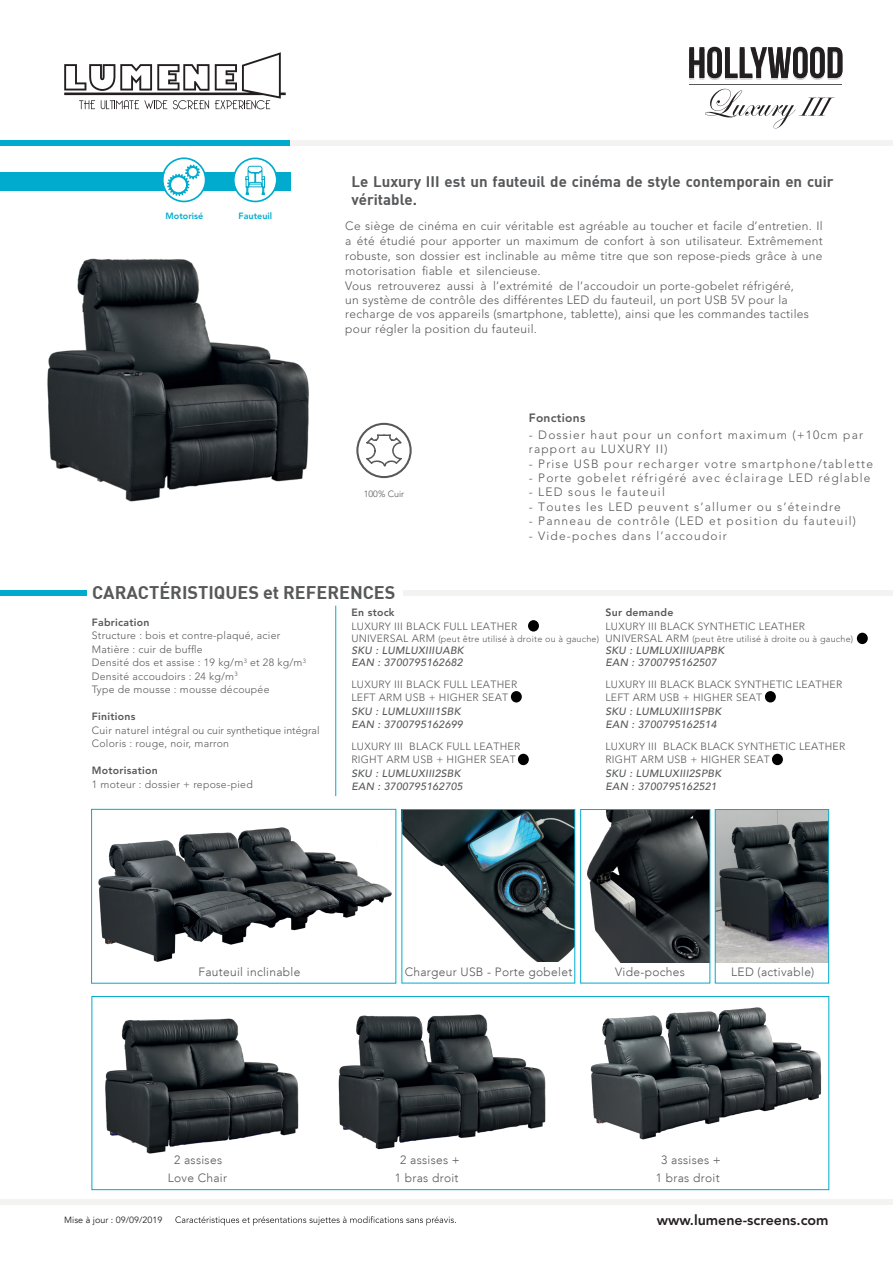
<style>
.page{position:relative;width:893px;height:1263px;background:#fff}
.page>*{position:absolute;margin:0;border:0;box-sizing:border-box;transform-origin:0 0}
.t1{font:700 18px "DIN";color:#57585a}
.t2{font:700 15px/18px "DIN";color:#57585a}
.t3{font:800 14.25px "Avenir LT Std";color:#231f20}
.t4{font:300 12px/14.7px "Avenir LT Std";letter-spacing:.025em;color:#57585a}
.t5{font:300 12px/14.4px "Avenir LT Std";letter-spacing:.095em;color:#57585a}
.t6{font:300 12px/18px "Avenir LT";letter-spacing:.025em;color:#57585a;text-align:center}
.t7{font:800 12px "Avenir LT Std";letter-spacing:.025em;color:#57585a}
.t8{font:300 10.5px/13.5px "Avenir LT Std";letter-spacing:.025em;color:#57585a}
.t9{font:italic 500 10.5px/12.6px "Avenir LT";letter-spacing:.025em;color:#57585a}
.t10{font:800 10.5px "Avenir LT Std";letter-spacing:.025em;color:#57585a}
.t11{font:300 9px "Avenir LT Std";letter-spacing:.025em;color:#57585a}
.t12{font:9px "Avenir LT";color:#231f20}
.t13{font:800 9px "Avenir LT Std";color:#00abcd}
.s1{font-size:10.5px}
</style>
<div class="page">
<svg style="left:64px;top:52px;width:222px;height:57px"></svg>
<div style="left:262px;top:141px;width:631px;height:5px;background:#f3f3f1"></div>
<div style="left:0;top:141px;width:290px;height:5px;background:#00abcd"></div>
<div style="left:0;top:590px;width:86px;height:5px;background:#00abcd"></div>
<div style="left:0;top:1199px;width:893px;height:6px;background:#f3f3f1"></div>
<div style="left:0;top:172px;width:291px;height:18px;background:#00abcd"></div>
<svg style="left:233px;top:158px;width:45px;height:44px"></svg>
<svg style="left:162px;top:157px;width:44px;height:45px"></svg>
<hr style="left:335px;top:606px;width:1px;height:190px;background:#00abcd">
<svg style="left:356px;top:423px;width:56px;height:55px"></svg>
<svg style="left:705px;top:89px;width:129px;height:39px"></svg>
<svg style="left:689px;top:47px;width:153px;height:33px"></svg>
<hr style="left:689px;top:84px;width:153px;height:1px;background:#57585a">
<svg style="left:175px;top:1216px;width:281px;height:9px"></svg>
<div style="left:403px;top:590px;width:490px;height:5px;background:#f3f3f1"></div>
<img style="left:717px;top:811px;width:110px;height:152px">
<img style="left:587px;top:811px;width:121px;height:152px">
<img style="left:404px;top:811px;width:169px;height:151px">
<img style="left:105px;top:1018px;width:194px;height:136px">
<img style="left:338px;top:1014px;width:208px;height:136px">
<img style="left:91px;top:823px;width:311px;height:147px">
<div style="left:92px;top:809px;width:304px;height:174px;border:1px solid #00abcd"></div>
<div style="left:92px;top:996px;width:737px;height:194px;border:1px solid #00abcd"></div>
<div style="left:402px;top:809px;width:173px;height:174px;border:1px solid #00abcd"></div>
<div style="left:580px;top:809px;width:130px;height:174px;border:1px solid #00abcd"></div>
<div style="left:715px;top:809px;width:114px;height:174px;border:1px solid #00abcd"></div>
<img style="left:590px;top:1007px;width:232px;height:133px">
<img style="left:47px;top:258px;width:262px;height:244px">
<div style="left:528px;top:620px;width:11px;height:11px;background:#000001;border-radius:50%"></div>
<div style="left:511px;top:691px;width:11px;height:11px;background:#000001;border-radius:50%"></div>
<div style="left:518px;top:754px;width:11px;height:11px;background:#000001;border-radius:50%"></div>
<div style="left:857px;top:633px;width:11px;height:11px;background:#000001;border-radius:50%"></div>
<div style="left:765px;top:691px;width:11px;height:11px;background:#000001;border-radius:50%"></div>
<div style="left:772px;top:754px;width:11px;height:11px;background:#000001;border-radius:50%"></div>
<p class="t13" style="left:166px;top:210px;width:39px">Motorisé</p>
<p class="t13" style="left:239px;top:210px;width:35px">Fauteuil</p>
<h2 class="t2" style="left:351px;top:172px;width:484px">Le Luxury III est un fauteuil de cinéma de style contemporain en cuir véritable.</h2>
<p class="t4" style="left:345px;top:219px;width:479px">Ce siège de cinéma en cuir véritable est agréable au toucher et facile d’entretien. Il a été étudié pour apporter un maximum de confort à son utilisateur. Extrêmement robuste, son dossier est inclinable au même titre que son repose-pieds grâce à une motorisation fiable et silencieuse.<br>Vous retrouverez aussi à l’extrémité de l’accoudoir un porte-gobelet réfrigéré,<br>un système de contrôle des différentes LED du fauteuil, un port USB 5V pour la recharge de vos appareils (smartphone, tablette), ainsi que les commandes tactiles pour régler la position du fauteuil.</p>
<p class="t11" style="left:364px;top:488px;width:42px">100% Cuir</p>
<p class="t7" style="left:529px;top:411px;width:58px">Fonctions</p>
<p class="t5" style="left:529px;top:427px;width:336px">- Dossier haut pour un confort maximum (+10cm par rapport au LUXURY II)</p>
<p class="t5" style="left:529px;top:456px;width:346px">- Prise USB pour recharger votre smartphone/tablette</p>
<p class="t5" style="left:529px;top:471px;width:343px">- Porte gobelet réfrigéré avec éclairage LED réglable</p>
<p class="t5" style="left:529px;top:485px;width:138px">- LED sous le fauteuil</p>
<p class="t5" style="left:529px;top:499px;width:313px">- Toutes les LED peuvent s’allumer ou s’éteindre</p>
<p class="t5" style="left:529px;top:514px;width:329px">- Panneau de contrôle (LED et position du fauteuil)</p>
<p class="t5" style="left:529px;top:528px;width:200px">- Vide-poches dans l’accoudoir</p>
<h1 class="t1" style="left:92px;top:581px;width:305px">CARACTÉRISTIQUES et REFERENCES</h1>
<p class="t10" style="left:92px;top:616px;width:59px">Fabrication</p>
<p class="t8" style="left:92px;top:629px;width:216px">Structure : bois et contre-plaqué, acier Matière : cuir de buffle<br>Densité dos et assise : 19 kg/m<sup>3</sup> et 28 kg/m<sup>3<br></sup>Densité accoudoirs : 24 kg/m<sup>3<br></sup>Type de mousse : mousse découpée</p>
<p class="t10" style="left:92px;top:710px;width:45px">Finitions</p>
<p class="t8" style="left:92px;top:723px;width:229px">Cuir naturel intégral ou cuir synthetique intégral<br>Coloris : rouge, noir, marron</p>
<p class="t10" style="left:92px;top:764px;width:67px">Motorisation</p>
<p class="t8" style="left:92px;top:777px;width:162px">1 moteur : dossier + repose-pied</p>
<p class="t10" style="left:351px;top:606px;width:45px">En stock</p>
<p class="t10" style="left:605px;top:606px;width:69px">Sur demande</p>
<p class="t8" style="left:605px;top:619px;width:201px">LUXURY III BLACK SYNTHETIC LEATHER</p>
<p class="t11" style="left:605px;top:634px;width:249px"><span class="s1">UNIVERSAL ARM</span> (peut être utilisé à droite ou à gauche)</p>
<p class="t9" style="left:605px;top:644px;width:120px">SKU : LUMLUXIIIUAPBK<br>EAN : 3700795162507</p>
<p class="t8" style="left:605px;top:678px;width:238px;line-height:12.6px">LUXURY III BLACK BLACK SYNTHETIC LEATHER<br>LEFT ARM USB + HIGHER SEAT</p>
<p class="t9" style="left:605px;top:705px;width:117px">SKU : LUMLUXIII1SPBK<br>EAN : 3700795162514</p>
<p class="t8" style="left:605px;top:740px;width:241px;line-height:12.6px">LUXURY III BLACK BLACK SYNTHETIC LEATHER<br>RIGHT ARM USB + HIGHER SEAT</p>
<p class="t9" style="left:605px;top:768px;width:117px">SKU : LUMLUXIII2SPBK<br>EAN : 3700795162521</p>
<p class="t8" style="left:351px;top:619px;width:167px">LUXURY III BLACK FULL LEATHER</p>
<p class="t11" style="left:351px;top:634px;width:249px"><span class="s1">UNIVERSAL ARM</span> (peut être utilisé à droite ou à gauche)</p>
<p class="t9" style="left:351px;top:644px;width:114px">SKU : LUMLUXIIIUABK<br>EAN : 3700795162682</p>
<p class="t8" style="left:351px;top:678px;width:167px;line-height:12.6px">LUXURY III BLACK FULL LEATHER<br>LEFT ARM USB + HIGHER SEAT</p>
<p class="t9" style="left:351px;top:705px;width:113px">SKU : LUMLUXIII1SBK<br>EAN : 3700795162699</p>
<p class="t8" style="left:351px;top:740px;width:170px;line-height:12.6px">LUXURY III BLACK FULL LEATHER<br>RIGHT ARM USB + HIGHER SEAT</p>
<p class="t9" style="left:351px;top:768px;width:113px">SKU : LUMLUXIII2SBK<br>EAN : 3700795162705</p>
<p class="t6" style="left:198px;top:963px;width:104px">Fauteuil inclinable</p>
<p class="t6" style="left:405px;top:963px;width:169px">Chargeur USB - Porte gobelet</p>
<p class="t6" style="left:615px;top:963px;width:71px">Vide-poches</p>
<p class="t6" style="left:731px;top:963px;width:85px">LED (activable)</p>
<p class="t6" style="left:168px;top:1151px;width:61px">2 assises<br>Love Chair</p>
<p class="t6" style="left:395px;top:1151px;width:67px">2 assises +<br>1 bras droit</p>
<p class="t6" style="left:656px;top:1151px;width:67px">3 assises +<br>1 bras droit</p>
<p class="t12" style="left:64px;top:1214px;width:100px">Mise à jour : 09/09/2019</p>
<h3 class="t3" style="left:657px;top:1212px;width:173px">www.lumene-screens.com</h3>
</div>
